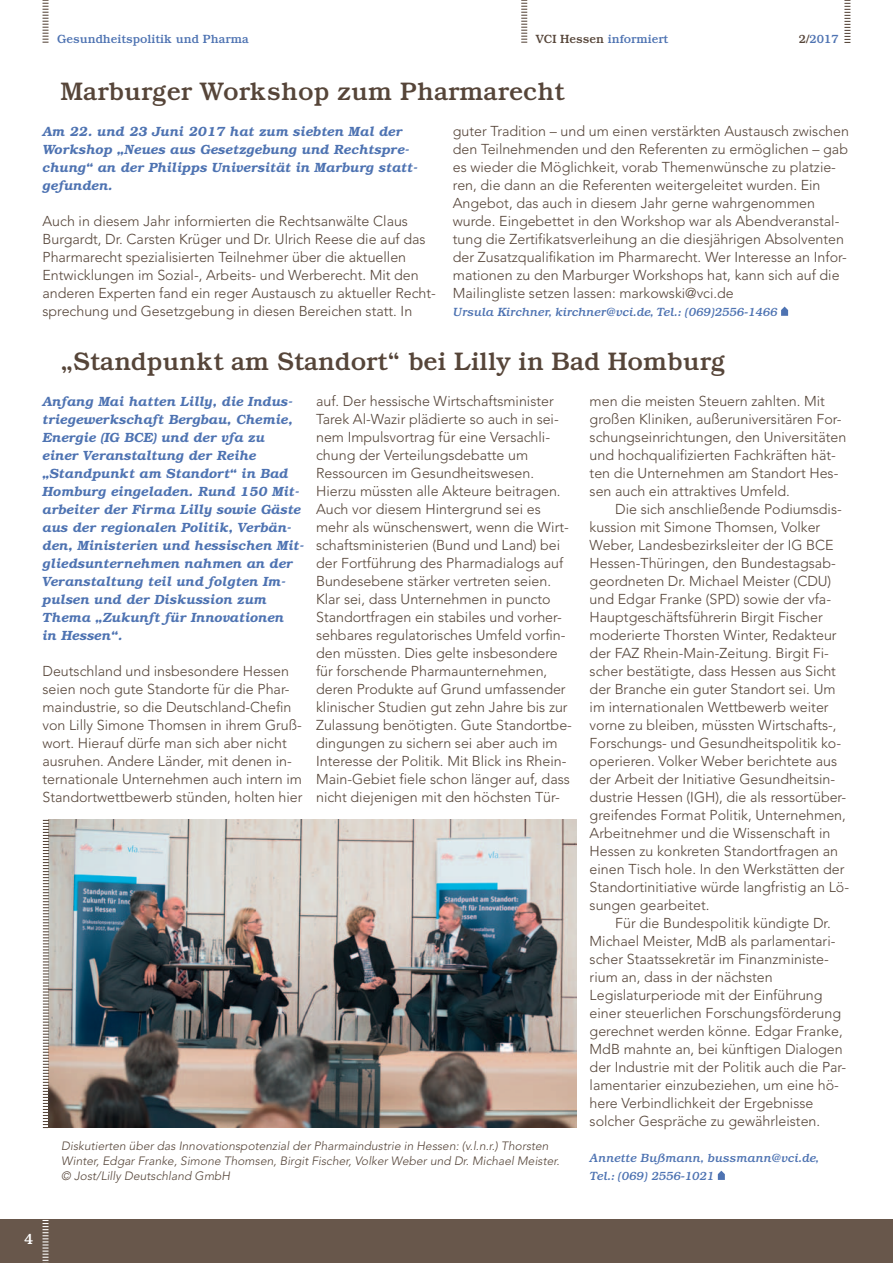
<style>
.page{position:relative;width:893px;height:1263px;background:#fff}
.page>*{position:absolute;margin:0;border:0;box-sizing:border-box;transform-origin:0 0}
.t1{font:500 25.5px "Bookman";color:#564539}
.t2{font:500 15px "Bookman";color:#fff}
.t3{font:300 14.25px/18px "Avenir";color:#564539}
.t4{font:italic 600 13.5px/18px "Bookman";color:#4e73b2}
.t5{font:300 12px/15px "Avenir";letter-spacing:.005em;color:#564539}
.t6{font:italic 500 12px/18px "Bookman";color:#4e73b2}
.t7{font:500 12px "Bookman";color:#4e73b2}
.s1{color:#564539}
</style>
<div class="page">
<svg style="left:844px;top:0;width:6px;height:43px"></svg>
<svg style="left:43px;top:0;width:6px;height:43px"></svg>
<svg style="left:521px;top:0;width:6px;height:43px"></svg>
<div style="left:0;top:1220px;width:893px;height:43px;background:#68574b"></div>
<svg style="left:43px;top:1220px;width:6px;height:43px"></svg>
<svg style="left:781px;top:307px;width:7px;height:9px"></svg>
<svg style="left:718px;top:1171px;width:7px;height:9px"></svg>
<img style="left:49px;top:820px;width:528px;height:308px">
<svg style="left:43px;top:820px;width:6px;height:308px"></svg>
<p class="t7" style="left:57px;top:34px;width:193px">Gesundheitspolitik und Pharma</p>
<p class="t7" style="left:536px;top:34px;width:134px"><span class="s1">VCI Hessen</span> informiert</p>
<p class="t7" style="left:799px;top:34px;width:41px"><span class="s1">2/</span>2017</p>
<h1 class="t1" style="left:61px;top:82px;width:505px">Marburger Workshop zum Pharmarecht</h1>
<p class="t4" style="left:43px;top:123px;width:376px">Am 22. und 23 Juni 2017 hat zum siebten Mal der Workshop „Neues aus Gesetzgebung und Rechtspre&shy;chung“ an der Philipps Universität in Marburg statt - gefunden.</p>
<p class="t3" style="left:43px;top:213px;width:395px">Auch in diesem Jahr informierten die Rechtsanwälte Claus Burgardt, Dr. Carsten Krüger und Dr. Ulrich Reese die auf das Pharmarecht spezialisierten Teilnehmer über die aktuellen Entwicklungen im Sozial-, Arbeits- und Werberecht. Mit den anderen Experten fand ein reger Austausch zu aktueller Recht&shy;sprechung und Gesetzgebung in diesen Bereichen statt. In</p>
<p class="t3" style="left:453px;top:123px;width:398px">guter Tradition – und um einen verstärkten Austausch zwischen den Teilnehmenden und den Referenten zu ermöglichen – gab es wieder die Möglichkeit, vorab Themenwünsche zu platzie&shy;ren, die dann an die Referenten weitergeleitet wurden. Ein Angebot, das auch in diesem Jahr gerne wahrgenommen wurde. Eingebettet in den Workshop war als Abendveranstal&shy;tung die Zertifikatsverleihung an die diesjährigen Absolventen der Zusatzqualifikation im Pharmarecht. Wer Interesse an Infor&shy;mationen zu den Marburger Workshops hat, kann sich auf die Mailingliste setzen lassen: markowski@vci.de</p>
<p class="t6" style="left:453px;top:304px;width:326px">Ursula Kirchner, kirchner@vci.de, Tel.: (069)2556-1466</p>
<h1 class="t1" style="left:61px;top:352px;width:666px">„Standpunkt am Standort“ bei Lilly in Bad Homburg</h1>
<p class="t4" style="left:43px;top:393px;width:263px">Anfang Mai hatten Lilly, die Indus&shy;triegewerkschaft Bergbau, Chemie,<br>Energie (IG BCE) und der vfa zu einer Veranstaltung der Reihe „Standpunkt am Standort“ in Bad<br>Homburg eingeladen. Rund 150 Mit&shy;arbeiter der Firma Lilly sowie Gäste aus der regionalen Politik, Verbän&shy;den, Ministerien und hessischen Mit&shy;gliedsunternehmen nahmen an der<br>Veranstaltung teil und folgten Im&shy;pulsen und der Diskussion zum<br>Thema „Zukunft für Innovationen<br>in Hessen“.</p>
<p class="t3" style="left:43px;top:663px;width:262px">Deutschland und insbesondere Hessen seien noch gute Standorte für die Phar&shy;maindustrie, so die Deutschland-Chefin von Lilly Simone Thomsen in ihrem Gruß&shy;wort. Hierauf dürfe man sich aber nicht ausruhen. Andere Länder, mit denen in&shy;ternationale Unternehmen auch intern im Standortwettbewerb stünden, holten hier</p>
<p class="t3" style="left:316px;top:393px;width:257px">auf. Der hessische Wirtschaftsminister Tarek Al-Wazir plädierte so auch in sei&shy;nem Impulsvortrag für eine Versachli&shy;chung der Verteilungsdebatte um Ressourcen im Gesundheitswesen.<br>Hierzu müssten alle Akteure beitragen.<br>Auch vor diesem Hintergrund sei es mehr als wünschenswert, wenn die Wirt&shy;schaftsministerien (Bund und Land) bei der Fortführung des Pharmadialogs auf Bundesebene stärker vertreten seien.<br>Klar sei, dass Unternehmen in puncto Standortfragen ein stabiles und vorher&shy;sehbares regulatorisches Umfeld vorfin&shy;den müssten. Dies gelte insbesondere für forschende Pharmaunternehmen, deren Produkte auf Grund umfassender klinischer Studien gut zehn Jahre bis zur Zulassung benötigten. Gute Standortbe&shy;dingungen zu sichern sei aber auch im Interesse der Politik. Mit Blick ins Rhein-Main-Gebiet fiele schon länger auf, dass nicht diejenigen mit den höchsten Tür-</p>
<p class="t3" style="left:590px;top:393px;width:258px">men die meisten Steuern zahlten. Mit großen Kliniken, außeruniversitären For&shy;schungseinrichtungen, den Universitäten und hochqualifizierten Fachkräften hät&shy;ten die Unternehmen am Standort Hes&shy;sen auch ein attraktives Umfeld.</p>
<p class="t3" style="left:590px;top:501px;width:261px;text-indent:26px">Die sich anschließende Podiumsdis&shy;kussion mit Simone Thomsen, Volker Weber, Landesbezirksleiter der IG BCE Hessen-Thüringen, den Bundestagsab&shy;geordneten Dr. Michael Meister (CDU) und Edgar Franke (SPD) sowie der vfa-Hauptgeschäftsführerin Birgit Fischer moderierte Thorsten Winter, Redakteur der FAZ Rhein-Main-Zeitung. Birgit Fi&shy;scher bestätigte, dass Hessen aus Sicht der Branche ein guter Standort sei. Um im internationalen Wettbewerb weiter vorne zu bleiben, müssten Wirtschafts-, Forschungs- und Gesundheitspolitik ko&shy;operieren. Volker Weber berichtete aus der Arbeit der Initiative Gesundheitsin&shy;dustrie Hessen (IGH), die als ressortüber&shy;greifendes Format Politik, Unternehmen, Arbeitnehmer und die Wissenschaft in Hessen zu konkreten Standortfragen an einen Tisch hole. In den Werkstätten der Standortinitiative würde langfristig an Lö&shy;sungen gearbeitet.</p>
<p class="t3" style="left:590px;top:915px;width:258px;text-indent:26px">Für die Bundespolitik kündigte Dr.<br>Michael Meister, MdB als parlamentari&shy;scher Staatssekretär im Finanzministe&shy;rium an, dass in der nächsten Legislaturperiode mit der Einführung einer steuerlichen Forschungsförderung gerechnet werden könne. Edgar Franke, MdB mahnte an, bei künftigen Dialogen der Industrie mit der Politik auch die Par&shy;lamentarier einzubeziehen, um eine hö&shy;here Verbindlichkeit der Ergebnisse solcher Gespräche zu gewährleisten.</p>
<p class="t6" style="left:590px;top:1150px;width:231px">Annette Bußmann, bussmann@vci.de,<br>Tel.: (069) 2556-1021</p>
<p class="t5" style="left:61px;top:1139px;width:501px">Diskutierten über das Innovationspotenzial der Pharmaindustrie in Hessen: (v.l.n.r.) Thorsten<br>Winter, Edgar Franke, Simone Thomsen, Birgit Fischer, Volker Weber und Dr. Michael Meister. © Jost/Lilly Deutschland GmbH</p>
<p class="t2" style="left:24px;top:1233px;width:11px">4</p>
</div>
